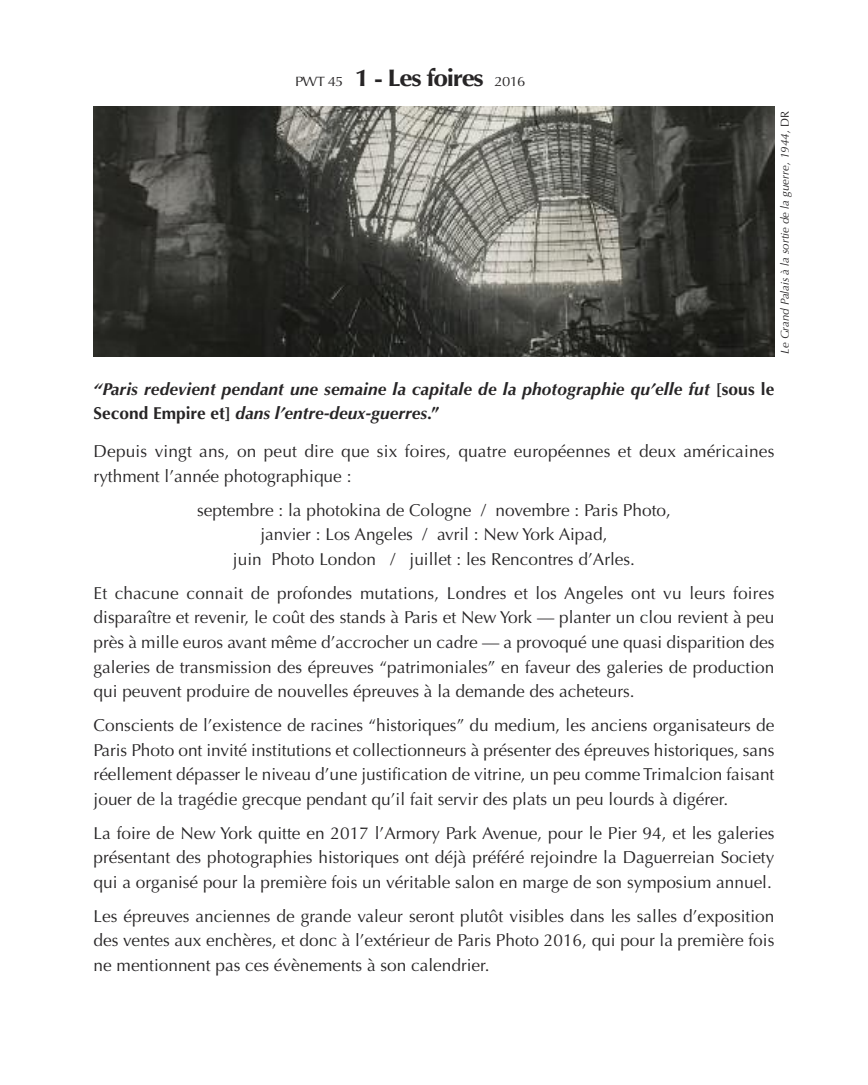
<style>
.page{position:relative;width:868px;height:1085px;background:#fff}
.page>*{position:absolute;margin:0;border:0;box-sizing:border-box;transform-origin:0 0}
.t1{font:700 24px "Optima";letter-spacing:-.05em;color:#272526;scale:1.1 1}
.t2{font:17.25px/24.6px "Optima";color:#272526;text-align:justify}
.t3{font:italic 700 17.25px/24.6px "Optima";letter-spacing:.005em;color:#272526}
.t4{font:italic 11.55px "Optima";color:#272526}
.s1{font-weight:400;font-size:13.5px}
.s2{font-style:normal}
</style>
<div class="page">
<img style="left:94px;top:106px;width:680px;height:250px">
<h1 class="t1" style="left:295px;top:64px;width:211px"><span class="s1">PWT 45</span> 1 - Les foires <span class="s1">2016</span></h1>
<p class="t4" style="left:778px;top:353px;width:244px;rotate:-90deg">Le Grand Palais à la sortie de la guerre, 1944, <span class="s2">DR</span></p>
<p class="t3" style="left:94px;top:376px;width:682px">“Paris redevient pendant une semaine la capitale de la photographie qu’elle fut <span class="s2">[sous le<br>Second Empire et]</span> dans l’entre-deux-guerres<span class="s2">.”</span></p>
<p class="t2" style="left:94px;top:439px;width:682px">Depuis vingt ans, on peut dire que six foires, quatre européennes et deux américaines rythment l’année photographique :</p>
<p class="t2" style="left:197px;top:497px;width:475px;text-align:center">septembre : la photokina de Cologne / novembre : Paris Photo, janvier : Los Angeles / avril : New York Aipad,<br>juin Photo London / juillet : les Rencontres d’Arles.</p>
<p class="t2" style="left:94px;top:580px;width:682px">Et chacune connait de profondes mutations, Londres et los Angeles ont vu leurs foires disparaître et revenir, le coût des stands à Paris et New York — planter un clou revient à peu près à mille euros avant même d’accrocher un cadre — a provoqué une quasi disparition des galeries de transmission des épreuves “patrimoniales” en faveur des galeries de production qui peuvent produire de nouvelles épreuves à la demande des acheteurs.</p>
<p class="t2" style="left:94px;top:713px;width:682px">Conscients de l’existence de racines “historiques” du medium, les anciens organisateurs de Paris Photo ont invité institutions et collectionneurs à présenter des épreuves historiques, sans réellement dépasser le niveau d’une justification de vitrine, un peu comme Trimalcion faisant jouer de la tragédie grecque pendant qu’il fait servir des plats un peu lourds à digérer.</p>
<p class="t2" style="left:94px;top:820px;width:682px">La foire de New York quitte en 2017 l’Armory Park Avenue, pour le Pier 94, et les galeries présentant des photographies historiques ont déjà préféré rejoindre la Daguerreian Society qui a organisé pour la première fois un véritable salon en marge de son symposium annuel.</p>
<p class="t2" style="left:94px;top:903px;width:682px">Les épreuves anciennes de grande valeur seront plutôt visibles dans les salles d’exposition des ventes aux enchères, et donc à l’extérieur de Paris Photo 2016, qui pour la première fois ne mentionnent pas ces évènements à son calendrier.</p>
</div>
